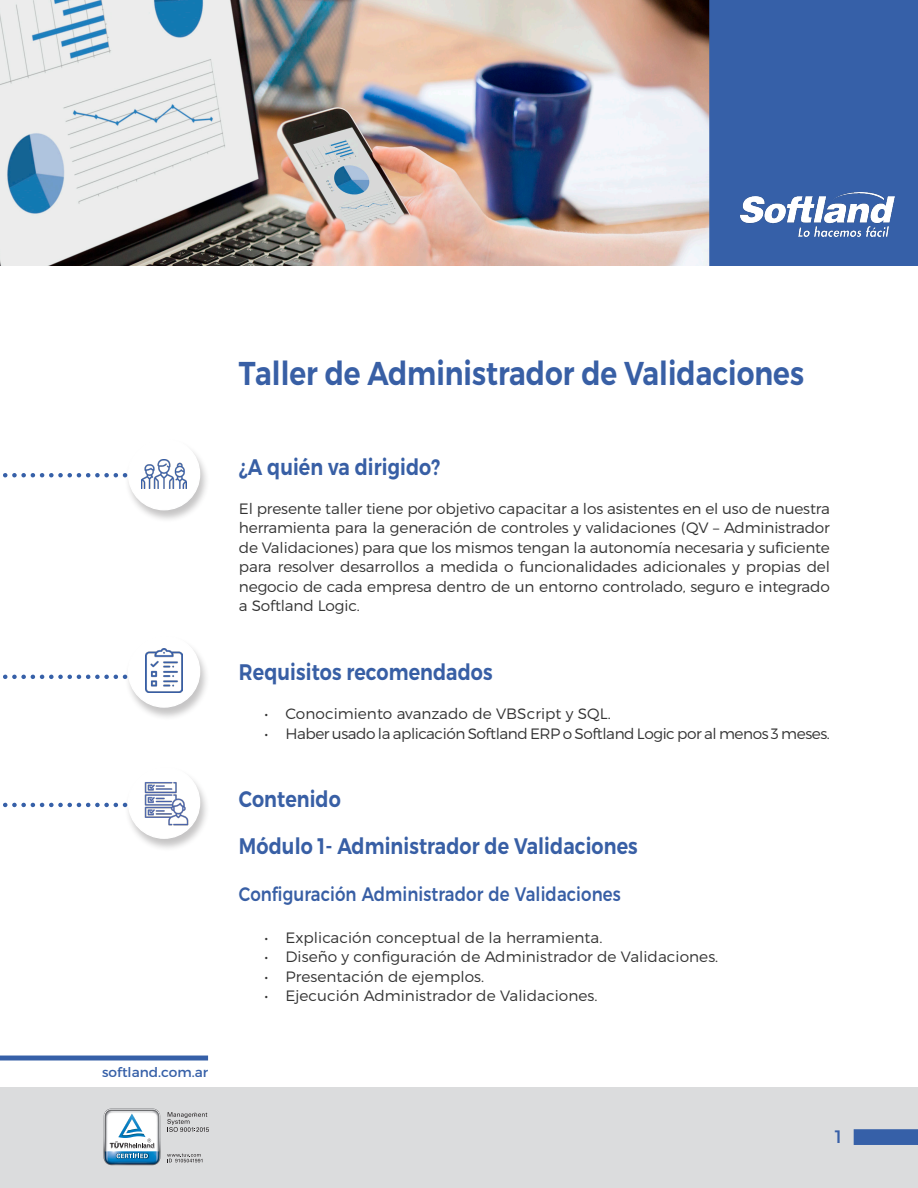
<style>
.page{position:relative;width:918px;height:1188px;background:#fff}
.page>*{position:absolute;margin:0;border:0;box-sizing:border-box;transform-origin:0 0}
.t1{font:600 33px "Montserrat";color:#385fa5;scale:.85 1}
.t2{font:600 22.5px "Montserrat";letter-spacing:.005em;color:#385fa5;scale:.85 1}
.t3{font:500 19.5px "Montserrat";letter-spacing:.005em;color:#385fa5;scale:.85 1}
.t4{font:18px "Montserrat";color:#3860a7}
.txt_justificado{font:300 15px/19.5px "Montserrat";letter-spacing:.005em;color:#333;text-align:justify}
.txt_justificado-2{font:300 15px "Montserrat";letter-spacing:-.03em;color:#333}
.t5{font:13.5px "Montserrat";color:#3660a8}
</style>
<div class="page">
<div style="left:0;top:1087px;width:918px;height:101px;background:#dbdcdd"></div>
<img style="left:0;top:0;width:709px;height:266px">
<div style="left:709px;top:0;width:209px;height:266px;background:#3660a8"></div>
<img style="left:740px;top:192px;width:155px;height:45px">
<svg style="left:104px;top:1108px;width:105px;height:57px"></svg>
<div style="left:854px;top:1129px;width:64px;height:16px;background:#3660a8;border:2px solid #3660a8"></div>
<svg style="left:0;top:1056px;width:208px;height:5px"></svg>
<svg style="left:3px;top:473px;width:121px;height:4px"></svg>
<svg style="left:3px;top:675px;width:121px;height:4px"></svg>
<svg style="left:3px;top:803px;width:121px;height:4px"></svg>
<div style="left:124px;top:438px;width:85px;height:85px;background:#231f20;opacity:.26"></div>
<div style="left:129px;top:439px;width:71px;height:71px;background:#fff;border-radius:50%"></div>
<div style="left:128px;top:438px;width:72px;height:72px;border:1px solid #fff;border-radius:50%"></div>
<div style="left:124px;top:635px;width:85px;height:85px;background:#231f20;opacity:.26"></div>
<div style="left:129px;top:636px;width:71px;height:71px;background:#fff;border-radius:50%"></div>
<div style="left:128px;top:635px;width:72px;height:73px;border:1px solid #fff;border-radius:50%"></div>
<div style="left:124px;top:766px;width:85px;height:86px;background:#231f20;opacity:.26"></div>
<div style="left:129px;top:767px;width:71px;height:71px;background:#fff;border-radius:50%"></div>
<div style="left:128px;top:766px;width:72px;height:73px;border:1px solid #fff;border-radius:50%"></div>
<img style="left:142px;top:460px;width:45px;height:29px">
<img style="left:146px;top:648px;width:36px;height:44px">
<img style="left:144px;top:782px;width:47px;height:45px">
<p class="t5" style="left:102px;top:1064px;width:108px">softland.com.ar</p>
<p class="t1" style="left:239px;top:352px;width:666px">Taller de Administrador de Validaciones</p>
<p class="t2" style="left:239px;top:453px;width:238px">¿A quién va dirigido?</p>
<p class="txt_justificado" style="left:239px;top:499px;width:593px">El presente taller tiene por objetivo capacitar a los asistentes en el uso de nuestra herramienta para la generación de controles y validaciones (QV – Administrador de Validaciones) para que los mismos tengan la autonomía necesaria y suficiente para resolver desarrollos a medida o funcionalidades adicionales y propias del negocio de cada empresa dentro de un entorno controlado, seguro e integrado a Softland Logic.</p>
<p class="t2" style="left:239px;top:658px;width:300px">Requisitos recomendados</p>
<p class="txt_justificado" style="left:264px;top:704px;width:348px">• Conocimiento avanzado de VBScript y SQL.</p>
<p class="txt_justificado-2" style="left:264px;top:724px;width:567px">• Haber usado la aplicación Softland ERP o Softland Logic por al menos 3 meses.</p>
<p class="t2" style="left:239px;top:785px;width:121px">Contenido</p>
<p class="t2" style="left:239px;top:832px;width:471px">Módulo 1- Administrador de Validaciones</p>
<p class="t3" style="left:239px;top:879px;width:451px">Configuración Administrador de Validaciones</p>
<p class="txt_justificado" style="left:264px;top:927px;width:339px">• Explicación conceptual de la herramienta.</p>
<p class="txt_justificado" style="left:264px;top:947px;width:455px">• Diseño y configuración de Administrador de Validaciones.</p>
<p class="txt_justificado" style="left:264px;top:966px;width:221px">• Presentación de ejemplos.</p>
<p class="txt_justificado" style="left:264px;top:986px;width:335px">• Ejecución Administrador de Validaciones.</p>
<p class="t4" style="left:835px;top:1125px;width:9px">1</p>
</div>
